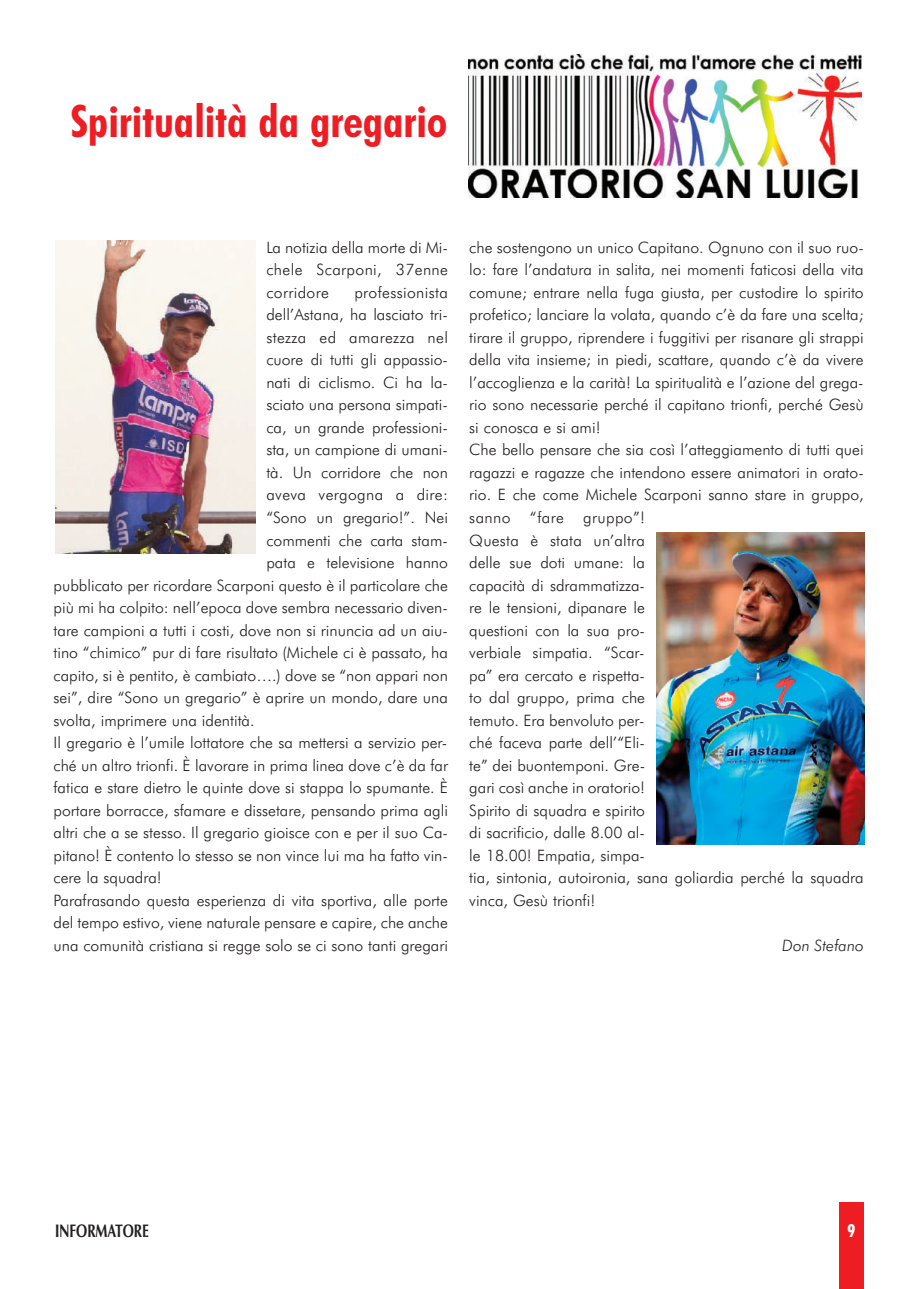
<style>
.page{position:relative;width:919px;height:1289px;background:#fff}
.page>*{position:absolute;margin:0;border:0;box-sizing:border-box;transform-origin:0 0}
.t1{font:700 condensed 45px "Futura BT";color:#ee1d23}
.t2{font:700 18.15px "Zapf Humanist 601 BT";color:#231f20;scale:.74 1}
.t3{font:700 condensed 18px "Futura BT";color:#fff}
.t4{font:300 15.75px/22.5px "Futura BT";color:#231f20;text-align:justify}
.t5{font:300 15.75px "Futura BT";letter-spacing:.025em;color:#231f20}
.t6{font:italic 300 15.75px "Futura BT";color:#231f20}
</style>
<div class="page">
<div style="left:839px;top:1201px;width:24px;height:87px;background:#ee1d23"></div>
<img style="left:468px;top:55px;width:393px;height:142px">
<img style="left:55px;top:241px;width:200px;height:312px">
<img style="left:656px;top:532px;width:208px;height:312px">
<h1 class="t1" style="left:71px;top:95px;width:378px">Spiritualità da gregario</h1>
<p class="t4" style="left:266px;top:236px;width:183px">La notizia della morte di Mi&shy;chele Scarponi, 37enne corridore</p>
<p class="t5" style="left:354px;top:283px;width:95px">professionista</p>
<p class="t4" style="left:266px;top:304px;width:183px">dell’Astana, ha lasciato tri-</p>
<p class="t5" style="left:266px;top:328px;width:183px">stezza ed amarezza nel</p>
<p class="t4" style="left:266px;top:349px;width:183px">cuore di tutti gli appassio-</p>
<p class="t4" style="left:266px;top:371px;width:183px">nati di ciclismo. Ci ha la-</p>
<p class="t4" style="left:266px;top:394px;width:183px">sciato una persona simpati-</p>
<p class="t4" style="left:266px;top:416px;width:183px">ca, un grande professioni-</p>
<p class="t4" style="left:266px;top:439px;width:183px">sta, un campione di umani-</p>
<p class="t4" style="left:266px;top:461px;width:183px">tà. Un corridore che non</p>
<p class="t5" style="left:266px;top:486px;width:183px">aveva vergogna a dire:</p>
<p class="t4" style="left:266px;top:506px;width:183px">“Sono un gregario!”. Nei</p>
<p class="t4" style="left:266px;top:529px;width:183px">commenti che carta stam-</p>
<p class="t4" style="left:266px;top:551px;width:183px">pata e televisione hanno</p>
<p class="t4" style="left:54px;top:574px;width:396px">pubblicato per ricordare Scarponi questo è il particolare che</p>
<p class="t4" style="left:54px;top:596px;width:396px">più mi ha colpito: nell’epoca dove sembra necessario diven-</p>
<p class="t4" style="left:54px;top:619px;width:396px">tare campioni a tutti i costi, dove non si rinuncia ad un aiu-</p>
<p class="t4" style="left:54px;top:641px;width:396px">tino “chimico” pur di fare risultato (Michele ci è passato, ha</p>
<p class="t4" style="left:54px;top:664px;width:396px">capito, si è pentito, è cambiato….) dove se “non appari non</p>
<p class="t4" style="left:54px;top:686px;width:396px">sei”, dire “Sono un gregario” è aprire un mondo, dare una</p>
<p class="t4" style="left:54px;top:709px;width:202px">svolta, imprimere una identità.</p>
<p class="t4" style="left:54px;top:731px;width:395px">Il gregario è l’umile lottatore che sa mettersi a servizio per-</p>
<p class="t4" style="left:54px;top:754px;width:396px">ché un altro trionfi. È lavorare in prima linea dove c’è da far</p>
<p class="t4" style="left:54px;top:776px;width:396px">fatica e stare dietro le quinte dove si stappa lo spumante. È</p>
<p class="t4" style="left:54px;top:799px;width:396px">portare borracce, sfamare e dissetare, pensando prima agli</p>
<p class="t4" style="left:54px;top:821px;width:396px">altri che a se stesso. Il gregario gioisce con e per il suo Ca-</p>
<p class="t4" style="left:54px;top:844px;width:396px">pitano! È contento lo stesso se non vince lui ma ha fatto vin-</p>
<p class="t4" style="left:54px;top:866px;width:110px">cere la squadra!</p>
<p class="t4" style="left:54px;top:889px;width:396px">Parafrasando questa esperienza di vita sportiva, alle porte</p>
<p class="t4" style="left:54px;top:911px;width:396px">del tempo estivo, viene naturale pensare e capire, che anche</p>
<p class="t4" style="left:54px;top:934px;width:396px">una comunità cristiana si regge solo se ci sono tanti gregari</p>
<p class="t4" style="left:469px;top:236px;width:396px;text-align:left">che sostengono un unico Capitano. Ognuno con il suo ruo&shy;lo: fare l’andatura in salita, nei momenti faticosi della vita comune; entrare nella fuga giusta, per custodire lo spirito profetico; lanciare la volata, quando c’è da fare una scelta; tirare il gruppo, riprendere i fuggitivi per risanare gli strappi della vita insieme; in piedi, scattare, quando c’è da vivere l’accoglienza e la carità! La spiritualità e l’azione del grega&shy;rio sono necessarie perché il capitano trionfi, perché Gesù si conosca e si ami!<br>Che bello pensare che sia così l’atteggiamento di tutti quei ragazzi e ragazze che intendono essere animatori in orato&shy;rio. E che come Michele Scarponi sanno stare in gruppo, sanno “fare gruppo”!<br>Questa è stata un’altra<br>delle sue doti umane: la<br>capacità di sdrammatizza-<br>re le tensioni, dipanare le<br>questioni con la sua pro-<br>verbiale simpatia. “Scar-<br>pa” era cercato e rispetta-<br>to dal gruppo, prima che<br>temuto. Era benvoluto per-<br>ché faceva parte dell’“Eli-<br>te” dei buontemponi. Gre-<br>gari così anche in oratorio!<br>Spirito di squadra e spirito<br>di sacrificio, dalle 8.00 al-<br>le 18.00! Empatia, simpa-<br>tia, sintonia, autoironia, sana goliardia perché la squadra vinca, Gesù trionfi!</p>
<p class="t6" style="left:782px;top:936px;width:83px">Don Stefano</p>
<p class="t2" style="left:55px;top:1220px;width:128px">INFORMATORE</p>
<p class="t3" style="left:847px;top:1220px;width:9px">9</p>
</div>
